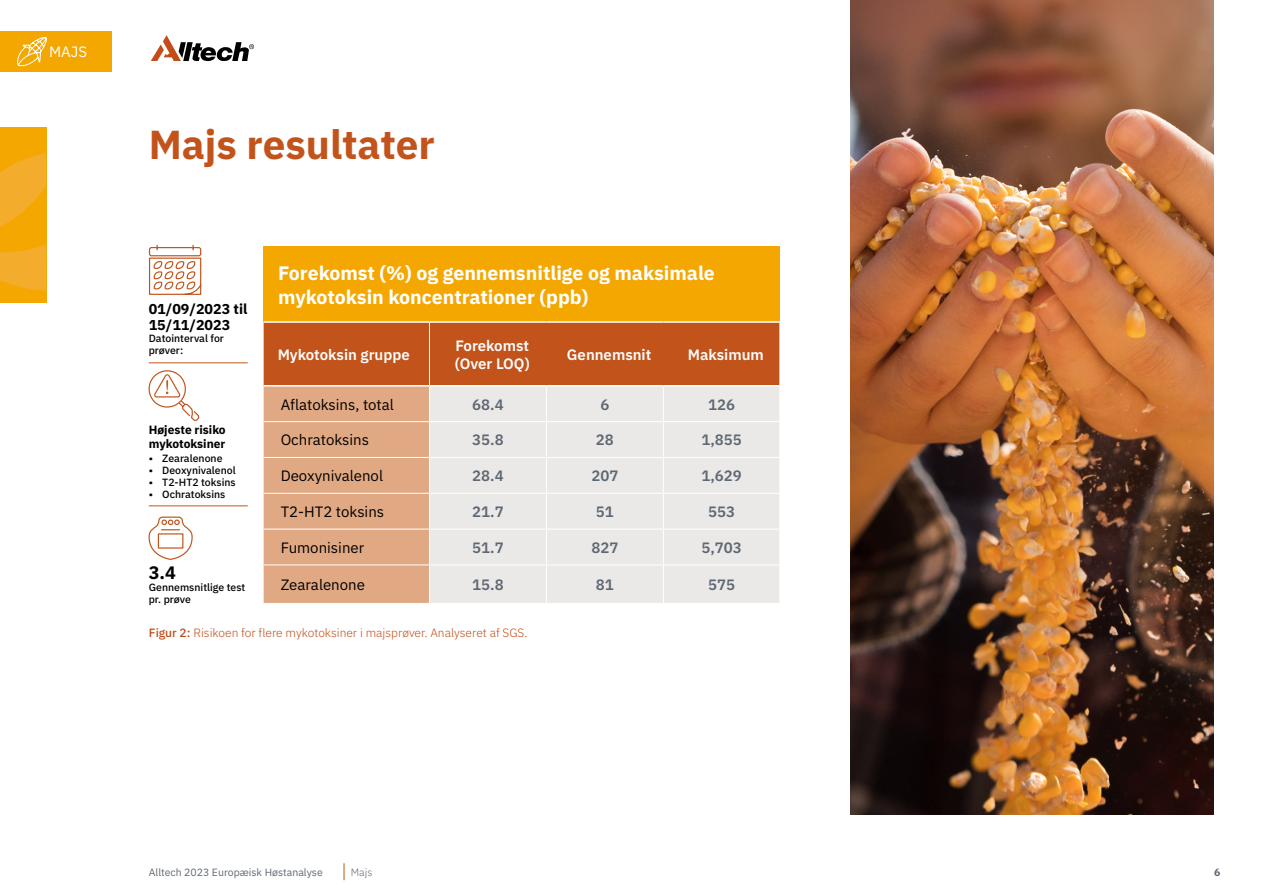
<style>
.page{position:relative;width:1263px;height:893px;background:#fff}
.page>*{position:absolute;margin:0;border:0;box-sizing:border-box;transform-origin:0 0}
.t1{font:700 40.5px "IBM Plex Sans";color:#c2541b}
.t2{font:700 19.5px/23.4px "IBM Plex Sans";color:#fff}
.t3{font:700 18px "IBM Plex Sans";color:#000}
.t4{font:15px "IBM Plex Sans";color:#000}
.t5{font:600 15px "IBM Plex Sans";color:#5f6872}
.t6{font:600 15px/18px "IBM Plex Sans";color:#fff}
.t7{font:15px "IBM Plex Sans";color:#fff}
.t8{font:700 14.25px/15.8px "IBM Plex Sans";color:#000}
.t9{font:300 12px "IBM Plex Sans";color:#c24c18}
.t10{font:700 12px/13.5px "IBM Plex Sans";color:#000}
.t11{font:500 10.5px/12px "IBM Plex Sans";color:#000}
.t12{font:10.5px "IBM Plex Sans";color:#5f6872}
.t13{font:300 10.5px "IBM Plex Sans";color:#5f6872}
.t14{font:700 10.5px "IBM Plex Sans";color:#5f6872}
.s1{font-weight:500}
</style>
<div class="page">
<svg style="left:151px;top:35px;width:103px;height:26px"></svg>
<div style="left:0;top:128px;width:46px;height:175px;background:#f4a700"></div>
<svg style="left:0;top:153px;width:46px;height:137px"></svg>
<svg style="left:344px;top:863px;width:1px;height:17px"></svg>
<img style="left:850px;top:0;width:363px;height:814px">
<div style="left:264px;top:247px;width:516px;height:75px;background:#f4a700"></div>
<svg style="left:264px;top:323px;width:515px;height:280px;background:#d28051"></svg>
<div style="left:430px;top:387px;width:349px;height:216px;background:#eae9e8"></div>
<hr style="left:429px;top:323px;width:1px;height:62px;background:#fff">
<hr style="left:429px;top:387px;width:1px;height:34px;background:#fff">
<hr style="left:546px;top:387px;width:1px;height:34px;background:#fff">
<hr style="left:663px;top:387px;width:1px;height:34px;background:#fff">
<hr style="left:264px;top:421px;width:165px;height:1px;background:#fff">
<hr style="left:429px;top:422px;width:1px;height:35px;background:#fff">
<hr style="left:546px;top:422px;width:1px;height:35px;background:#fff">
<hr style="left:663px;top:422px;width:1px;height:35px;background:#fff">
<hr style="left:264px;top:457px;width:165px;height:1px;background:#fff">
<hr style="left:429px;top:458px;width:1px;height:35px;background:#fff">
<hr style="left:546px;top:458px;width:1px;height:35px;background:#fff">
<hr style="left:663px;top:458px;width:1px;height:35px;background:#fff">
<hr style="left:264px;top:493px;width:165px;height:1px;background:#fff">
<hr style="left:429px;top:494px;width:1px;height:35px;background:#fff">
<hr style="left:546px;top:494px;width:1px;height:35px;background:#fff">
<hr style="left:663px;top:494px;width:1px;height:35px;background:#fff">
<hr style="left:264px;top:529px;width:165px;height:1px;background:#fff">
<hr style="left:429px;top:529px;width:1px;height:36px;background:#fff">
<hr style="left:546px;top:529px;width:1px;height:36px;background:#fff">
<hr style="left:663px;top:529px;width:1px;height:36px;background:#fff">
<hr style="left:264px;top:565px;width:165px;height:1px;background:#fff">
<hr style="left:429px;top:565px;width:1px;height:38px;background:#fff">
<hr style="left:546px;top:565px;width:1px;height:38px;background:#fff">
<hr style="left:663px;top:565px;width:1px;height:38px;background:#fff">
<hr style="left:429px;top:421px;width:117px;height:1px;background:#fff">
<hr style="left:546px;top:421px;width:117px;height:1px;background:#fff">
<hr style="left:663px;top:421px;width:117px;height:1px;background:#fff">
<hr style="left:429px;top:457px;width:117px;height:1px;background:#fff">
<hr style="left:546px;top:457px;width:117px;height:1px;background:#fff">
<hr style="left:663px;top:457px;width:117px;height:1px;background:#fff">
<hr style="left:429px;top:493px;width:117px;height:1px;background:#fff">
<hr style="left:546px;top:493px;width:117px;height:1px;background:#fff">
<hr style="left:663px;top:493px;width:117px;height:1px;background:#fff">
<hr style="left:429px;top:529px;width:117px;height:1px;background:#fff">
<hr style="left:546px;top:529px;width:117px;height:1px;background:#fff">
<hr style="left:663px;top:529px;width:117px;height:1px;background:#fff">
<hr style="left:429px;top:565px;width:117px;height:1px;background:#fff">
<hr style="left:546px;top:565px;width:117px;height:1px;background:#fff">
<hr style="left:663px;top:565px;width:117px;height:1px;background:#fff">
<hr style="left:264px;top:321px;width:165px;height:2px;background:#fff">
<hr style="left:429px;top:321px;width:117px;height:2px;background:#fff">
<hr style="left:546px;top:321px;width:117px;height:2px;background:#fff">
<hr style="left:663px;top:321px;width:117px;height:2px;background:#fff">
<hr style="left:264px;top:385px;width:165px;height:2px;background:#fff">
<hr style="left:429px;top:385px;width:117px;height:2px;background:#fff">
<hr style="left:546px;top:385px;width:117px;height:2px;background:#fff">
<hr style="left:663px;top:385px;width:116px;height:2px;background:#fff">
<svg style="left:148px;top:244px;width:54px;height:51px"></svg>
<hr style="left:149px;top:362px;width:99px;height:1px;background:#c2541b">
<hr style="left:149px;top:505px;width:99px;height:1px;background:#c2541b">
<svg style="left:148px;top:516px;width:45px;height:44px"></svg>
<div style="left:0;top:31px;width:111px;height:41px;background:#f4a700"></div>
<svg style="left:17px;top:36px;width:30px;height:30px"></svg>
<svg style="left:148px;top:370px;width:52px;height:51px"></svg>
<h3 class="t7" style="left:49px;top:41px;width:40px">MAJS</h3>
<h1 class="t1" style="left:149px;top:113px;width:288px">Majs resultater</h1>
<h2 class="t2" style="left:278px;top:260px;width:438px">Forekomst (%) og gennemsnitlige og maksimale mykotoksin koncentrationer (ppb)</h2>
<h3 class="t8" style="left:149px;top:300px;width:100px">01/09/2023 til<br>15/11/2023</h3>
<p class="t11" style="left:149px;top:331px;width:77px">Datointerval for prøver:</p>
<h3 class="t6" style="left:278px;top:344px;width:134px">Mykotoksin gruppe</h3>
<h3 class="t6" style="left:455px;top:335px;width:76px">Forekomst (Over LOQ)</h3>
<h3 class="t6" style="left:567px;top:344px;width:86px">Gennemsnit</h3>
<h3 class="t6" style="left:688px;top:344px;width:77px">Maksimum</h3>
<h3 class="t4" style="left:281px;top:393px;width:115px">Aflatoksins, total</h3>
<h3 class="t5" style="left:472px;top:393px;width:33px">68.4</h3>
<h3 class="t5" style="left:600px;top:393px;width:10px">6</h3>
<h3 class="t5" style="left:708px;top:393px;width:28px">126</h3>
<h3 class="t4" style="left:281px;top:429px;width:90px">Ochratoksins</h3>
<h3 class="t5" style="left:472px;top:428px;width:33px">35.8</h3>
<h3 class="t5" style="left:596px;top:428px;width:19px">28</h3>
<h3 class="t5" style="left:701px;top:428px;width:42px">1,855</h3>
<h3 class="t4" style="left:281px;top:464px;width:104px">Deoxynivalenol</h3>
<h3 class="t5" style="left:472px;top:464px;width:33px">28.4</h3>
<h3 class="t5" style="left:591px;top:464px;width:28px">207</h3>
<h3 class="t5" style="left:701px;top:464px;width:42px">1,629</h3>
<h3 class="t4" style="left:281px;top:500px;width:105px">T2-HT2 toksins</h3>
<h3 class="t5" style="left:472px;top:500px;width:33px">21.7</h3>
<h3 class="t5" style="left:596px;top:500px;width:19px">51</h3>
<h3 class="t5" style="left:708px;top:500px;width:28px">553</h3>
<h3 class="t4" style="left:281px;top:536px;width:85px">Fumonisiner</h3>
<h3 class="t5" style="left:472px;top:536px;width:33px">51.7</h3>
<h3 class="t5" style="left:591px;top:536px;width:28px">827</h3>
<h3 class="t5" style="left:701px;top:536px;width:42px">5,703</h3>
<h3 class="t4" style="left:281px;top:573px;width:86px">Zearalenone</h3>
<h3 class="t5" style="left:472px;top:573px;width:33px">15.8</h3>
<h3 class="t5" style="left:596px;top:573px;width:19px">81</h3>
<h3 class="t5" style="left:708px;top:573px;width:28px">575</h3>
<p class="t10" style="left:149px;top:422px;width:78px">Højeste risiko mykotoksiner</p>
<p class="t11" style="left:149px;top:451px;width:75px">• Zearalenone</p>
<p class="t11" style="left:149px;top:463px;width:89px">• Deoxynivalenol</p>
<p class="t11" style="left:149px;top:475px;width:89px">• T2-HT2 toksins</p>
<p class="t11" style="left:149px;top:487px;width:78px">• Ochratoksins</p>
<h3 class="t3" style="left:149px;top:558px;width:29px">3.4</h3>
<p class="t11" style="left:149px;top:580px;width:98px">Gennemsnitlige test pr. prøve</p>
<p class="t9" style="left:149px;top:624px;width:380px"><span class="s1">Figur 2:</span> Risikoen for flere mykotoksiner i majsprøver. Analyseret af SGS.</p>
<p class="t12" style="left:149px;top:864px;width:175px">Alltech 2023 Europæisk Høstanalyse</p>
<p class="t13" style="left:351px;top:864px;width:23px">Majs</p>
<p class="t14" style="left:1214px;top:864px;width:8px">6</p>
</div>
